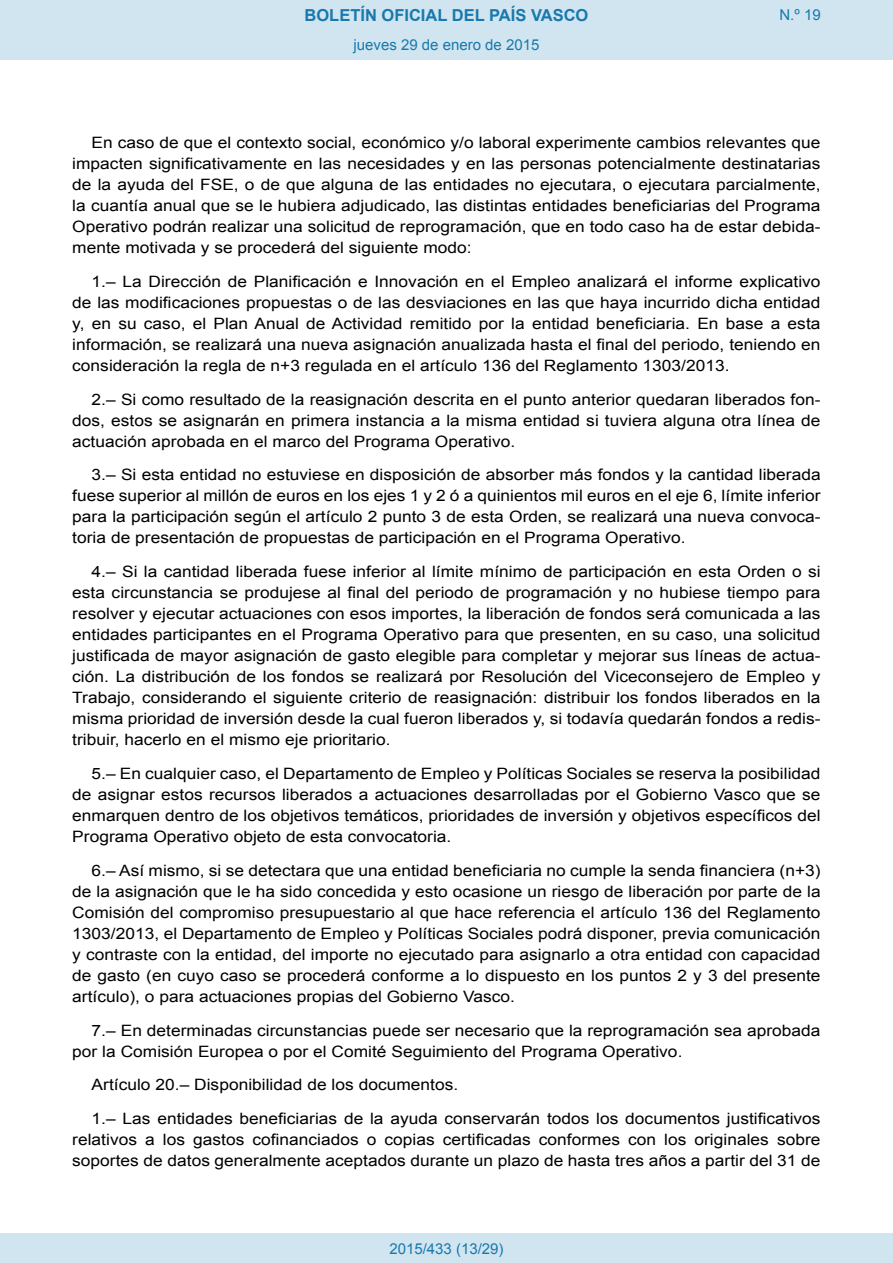
<style>
.page{position:relative;width:893px;height:1263px;background:#fff}
.page>*{position:absolute;margin:0;border:0;box-sizing:border-box;transform-origin:0 0}
.t1{font:700 16.5px "Arial";color:#1879ad}
.BOPVDetalle{font:15.6px/21px "Arial";color:#000;text-align:justify;scale:1.11 1}
.Paginacion_Centro{font:15px "Arial";color:#1879ad}
</style>
<div class="page">
<div style="left:0;top:0;width:893px;height:60px;background:#d0e5f0"></div>
<div style="left:0;top:1233px;width:893px;height:30px;background:#d0e5f0"></div>
<p class="t1" style="left:305px;top:4px;width:285px">BOLETÍN OFICIAL DEL PAÍS VASCO</p>
<p class="Paginacion_Centro" style="left:353px;top:35px;width:187px">jueves 29 de enero de 2015</p>
<p class="Paginacion_Centro" style="left:779px;top:5px;width:43px">N.º 19</p>
<p class="BOPVDetalle" style="left:72px;top:132px;width:676px;text-indent:19px">En caso de que el contexto social, económico y/o laboral experimente cambios relevantes que impacten significativamente en las necesidades y en las personas potencialmente destinatarias de la ayuda del FSE, o de que alguna de las entidades no ejecutara, o ejecutara parcialmente, la cuantía anual que se le hubiera adjudicado, las distintas entidades beneficiarias del Programa Operativo podrán realizar una solicitud de reprogramación, que en todo caso ha de estar debida&shy;mente motivada y se procederá del siguiente modo:</p>
<p class="BOPVDetalle" style="left:72px;top:271px;width:676px;text-indent:19px">1.– La Dirección de Planificación e Innovación en el Empleo analizará el informe explicativo de las modificaciones propuestas o de las desviaciones en las que haya incurrido dicha entidad y, en su caso, el Plan Anual de Actividad remitido por la entidad beneficiaria. En base a esta información, se realizará una nueva asignación anualizada hasta el final del periodo, teniendo en consideración la regla de n+3 regulada en el artículo 136 del Reglamento 1303/2013.</p>
<p class="BOPVDetalle" style="left:72px;top:389px;width:676px;text-indent:19px">2.– Si como resultado de la reasignación descrita en el punto anterior quedaran liberados fon&shy;dos, estos se asignarán en primera instancia a la misma entidad si tuviera alguna otra línea de actuación aprobada en el marco del Programa Operativo.</p>
<p class="BOPVDetalle" style="left:72px;top:465px;width:676px;text-indent:19px">3.– Si esta entidad no estuviese en disposición de absorber más fondos y la cantidad liberada fuese superior al millón de euros en los ejes 1 y 2 ó a quinientos mil euros en el eje 6, límite inferior para la participación según el artículo 2 punto 3 de esta Orden, se realizará una nueva convoca&shy;toria de presentación de propuestas de participación en el Programa Operativo.</p>
<p class="BOPVDetalle" style="left:72px;top:561px;width:676px;text-indent:19px">4.– Si la cantidad liberada fuese inferior al límite mínimo de participación en esta Orden o si esta circunstancia se produjese al final del periodo de programación y no hubiese tiempo para resolver y ejecutar actuaciones con esos importes, la liberación de fondos será comunicada a las entidades participantes en el Programa Operativo para que presenten, en su caso, una solicitud justificada de mayor asignación de gasto elegible para completar y mejorar sus líneas de actua&shy;ción. La distribución de los fondos se realizará por Resolución del Viceconsejero de Empleo y Trabajo, considerando el siguiente criterio de reasignación: distribuir los fondos liberados en la misma prioridad de inversión desde la cual fueron liberados y, si todavía quedarán fondos a redis&shy;tribuir, hacerlo en el mismo eje prioritario.</p>
<p class="BOPVDetalle" style="left:72px;top:763px;width:676px;text-indent:19px">5.– En cualquier caso, el Departamento de Empleo y Políticas Sociales se reserva la posibilidad de asignar estos recursos liberados a actuaciones desarrolladas por el Gobierno Vasco que se enmarquen dentro de los objetivos temáticos, prioridades de inversión y objetivos específicos del Programa Operativo objeto de esta convocatoria.</p>
<p class="BOPVDetalle" style="left:72px;top:860px;width:676px;text-indent:19px">6.– Así mismo, si se detectara que una entidad beneficiaria no cumple la senda financiera (n+3) de la asignación que le ha sido concedida y esto ocasione un riesgo de liberación por parte de la Comisión del compromiso presupuestario al que hace referencia el artículo 136 del Reglamento 1303/2013, el Departamento de Empleo y Políticas Sociales podrá disponer, previa comunicación y contraste con la entidad, del importe no ejecutado para asignarlo a otra entidad con capacidad de gasto (en cuyo caso se procederá conforme a lo dispuesto en los puntos 2 y 3 del presente artículo), o para actuaciones propias del Gobierno Vasco.</p>
<p class="BOPVDetalle" style="left:72px;top:1020px;width:676px;text-indent:19px">7.– En determinadas circunstancias puede ser necesario que la reprogramación sea aprobada por la Comisión Europea o por el Comité Seguimiento del Programa Operativo.</p>
<p class="BOPVDetalle" style="left:92px;top:1074px;width:332px">Artículo 20.– Disponibilidad de los documentos.</p>
<p class="BOPVDetalle" style="left:72px;top:1108px;width:676px;text-indent:19px">1.– Las entidades beneficiarias de la ayuda conservarán todos los documentos justificativos relativos a los gastos cofinanciados o copias certificadas conformes con los originales sobre soportes de datos generalmente aceptados durante un plazo de hasta tres años a partir del 31 de</p>
<p class="Paginacion_Centro" style="left:389px;top:1238px;width:116px">2015/433 (13/29)</p>
</div>
